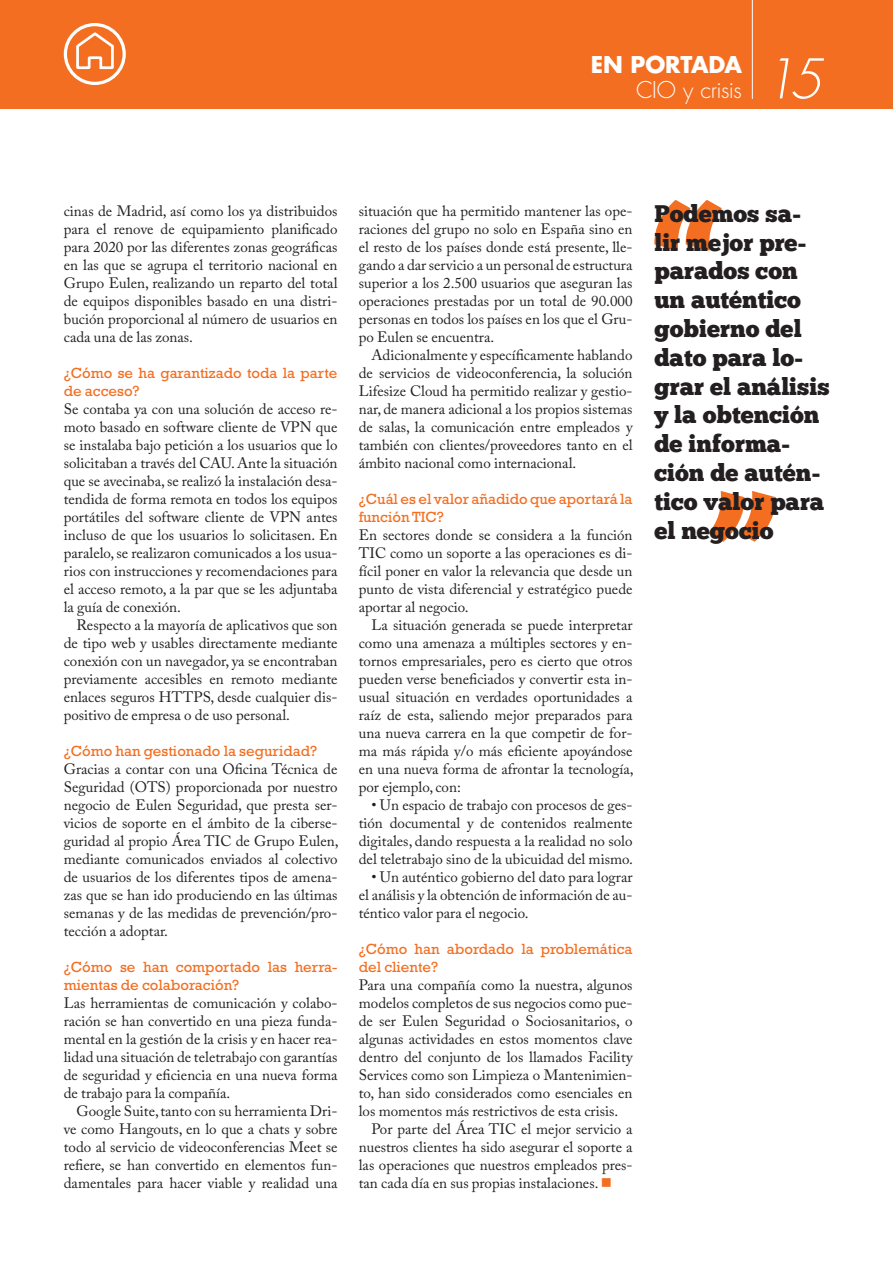
<style>
.page{position:relative;width:893px;height:1263px;background:#fff}
.page>*{position:absolute;margin:0;border:0;box-sizing:border-box;transform-origin:0 0}
.t1{font:italic 300 53.25px "Futura Std";color:#fff}
.Sumario-izq{font:24px/28.8px "Chunk Five";color:#231f20}
.t2{font:300 22.5px "Futura Std";letter-spacing:-.025em;color:#fff}
.t3{font:700 22.5px "Futura Std";letter-spacing:-.005em;color:#fff}
.Texto{font:15px/18px "Adobe Caslon Pro";color:#231f20;text-align:justify}
.Q{font:15px/18px "Rockwell Std";color:#f36e21}
.s1{color:#f36e21}
</style>
<div class="page">
<div style="left:0;top:0;width:893px;height:108px;background:#f36e21"></div>
<hr style="left:752px;top:0;width:1px;height:99px;background:#fff">
<svg style="left:654px;top:200px;width:68px;height:51px"></svg>
<svg style="left:708px;top:491px;width:68px;height:51px"></svg>
<div style="left:64px;top:23px;width:62px;height:62px;border:3px solid #fff;border-radius:50%"></div>
<svg style="left:76px;top:32px;width:38px;height:37px"></svg>
<p class="t3" style="left:591px;top:50px;width:153px">EN PORTADA</p>
<p class="t2" style="left:636px;top:76px;width:107px">CIO y crisis</p>
<p class="t1" style="left:763px;top:47px;width:61px">15</p>
<p class="Texto" style="left:64px;top:202px;width:275px">cinas de Madrid, así como los ya distribuidos para el renove de equipamiento planificado para 2020 por las diferentes zonas geográficas en las que se agrupa el territorio nacional en Grupo Eulen, realizando un reparto del total de equipos disponibles basado en una distri&shy;bución proporcional al número de usuarios en cada una de las zonas.</p>
<p class="Q" style="left:64px;top:364px;width:275px">¿Cómo se ha garantizado toda la parte de acceso?</p>
<p class="Texto" style="left:64px;top:400px;width:275px">Se contaba ya con una solución de acceso re&shy;moto basado en software cliente de VPN que se instalaba bajo petición a los usuarios que lo solicitaban a través del CAU. Ante la situación que se avecinaba, se realizó la instalación desa&shy;tendida de forma remota en todos los equipos portátiles del software cliente de VPN antes incluso de que los usuarios lo solicitasen. En paralelo, se realizaron comunicados a los usua&shy;rios con instrucciones y recomendaciones para el acceso remoto, a la par que se les adjuntaba la guía de conexión.</p>
<p class="Texto" style="left:64px;top:616px;width:275px;text-indent:13px">Respecto a la mayoría de aplicativos que son de tipo web y usables directamente mediante conexión con un navegador, ya se encontraban previamente accesibles en remoto mediante enlaces seguros HTTPS, desde cualquier dis&shy;positivo de empresa o de uso personal.</p>
<p class="Q" style="left:64px;top:742px;width:255px">¿Cómo han gestionado la seguridad?</p>
<p class="Texto" style="left:64px;top:760px;width:276px">Gracias a contar con una Oficina Técnica de Seguridad (OTS) proporcionada por nuestro negocio de Eulen Seguridad, que presta ser&shy;vicios de soporte en el ámbito de la ciberse&shy;guridad al propio Área TIC de Grupo Eulen, mediante comunicados enviados al colectivo de usuarios de los diferentes tipos de amena&shy;zas que se han ido produciendo en las últimas semanas y de las medidas de prevención/pro&shy;tección a adoptar.</p>
<p class="Q" style="left:64px;top:958px;width:275px">¿Cómo se han comportado las herra&shy;mientas de colaboración?</p>
<p class="Texto" style="left:64px;top:994px;width:275px">Las herramientas de comunicación y colabo&shy;ración se han convertido en una pieza funda&shy;mental en la gestión de la crisis y en hacer rea&shy;lidad una situación de teletrabajo con garantías de seguridad y eficiencia en una nueva forma de trabajo para la compañía.</p>
<p class="Texto" style="left:64px;top:1102px;width:275px;text-indent:13px">Google Suite, tanto con su herramienta Dri&shy;ve como Hangouts, en lo que a chats y sobre todo al servicio de videoconferencias Meet se refiere, se han convertido en elementos fun&shy;damentales para hacer viable y realidad una</p>
<p class="Texto" style="left:359px;top:202px;width:275px">situación que ha permitido mantener las ope&shy;raciones del grupo no solo en España sino en el resto de los países donde está presente, lle&shy;gando a dar servicio a un personal de estructura superior a los 2.500 usuarios que aseguran las operaciones prestadas por un total de 90.000 personas en todos los países en los que el Gru&shy;po Eulen se encuentra.</p>
<p class="Texto" style="left:359px;top:346px;width:275px;text-indent:13px">Adicionalmente y específicamente hablando de servicios de videoconferencia, la solución Lifesize Cloud ha permitido realizar y gestio&shy;nar, de manera adicional a los propios sistemas de salas, la comunicación entre empleados y también con clientes/proveedores tanto en el ámbito nacional como internacional.</p>
<p class="Q" style="left:359px;top:490px;width:275px">¿Cuál es el valor añadido que aportará la función TIC?</p>
<p class="Texto" style="left:359px;top:526px;width:275px">En sectores donde se considera a la función TIC como un soporte a las operaciones es di&shy;fícil poner en valor la relevancia que desde un punto de vista diferencial y estratégico puede aportar al negocio.</p>
<p class="Texto" style="left:359px;top:616px;width:276px;text-indent:13px">La situación generada se puede interpretar como una amenaza a múltiples sectores y en&shy;tornos empresariales, pero es cierto que otros pueden verse beneficiados y convertir esta in&shy;usual situación en verdades oportunidades a raíz de esta, saliendo mejor preparados para una nueva carrera en la que competir de for&shy;ma más rápida y/o más eficiente apoyándose en una nueva forma de afrontar la tecnología, por ejemplo, con:</p>
<p class="Texto" style="left:359px;top:796px;width:276px;text-indent:13px">• Un espacio de trabajo con procesos de ges&shy;tión documental y de contenidos realmente digitales, dando respuesta a la realidad no solo del teletrabajo sino de la ubicuidad del mismo.</p>
<p class="Texto" style="left:359px;top:868px;width:275px;text-indent:13px">• Un auténtico gobierno del dato para lograr el análisis y la obtención de información de au&shy;téntico valor para el negocio.</p>
<p class="Q" style="left:359px;top:940px;width:275px">¿Cómo han abordado la problemática del cliente?</p>
<p class="Texto" style="left:359px;top:976px;width:275px">Para una compañía como la nuestra, algunos modelos completos de sus negocios como pue&shy;de ser Eulen Seguridad o Sociosanitarios, o algunas actividades en estos momentos clave dentro del conjunto de los llamados Facility Services como son Limpieza o Mantenimien&shy;to, han sido considerados como esenciales en los momentos más restrictivos de esta crisis.</p>
<p class="Texto" style="left:359px;top:1120px;width:275px;text-indent:13px">Por parte del Área TIC el mejor servicio a nuestros clientes ha sido asegurar el soporte a las operaciones que nuestros empleados pres&shy;tan cada día en sus propias instalaciones. <span class="s1">■</span></p>
<p class="Sumario-izq" style="left:654px;top:199px;width:177px">Podemos sa&shy;lir mejor pre&shy;parados con un auténtico gobierno del dato para lo&shy;grar el análisis y la obtención de informa&shy;ción de autén&shy;tico valor para el negocio</p>
</div>
